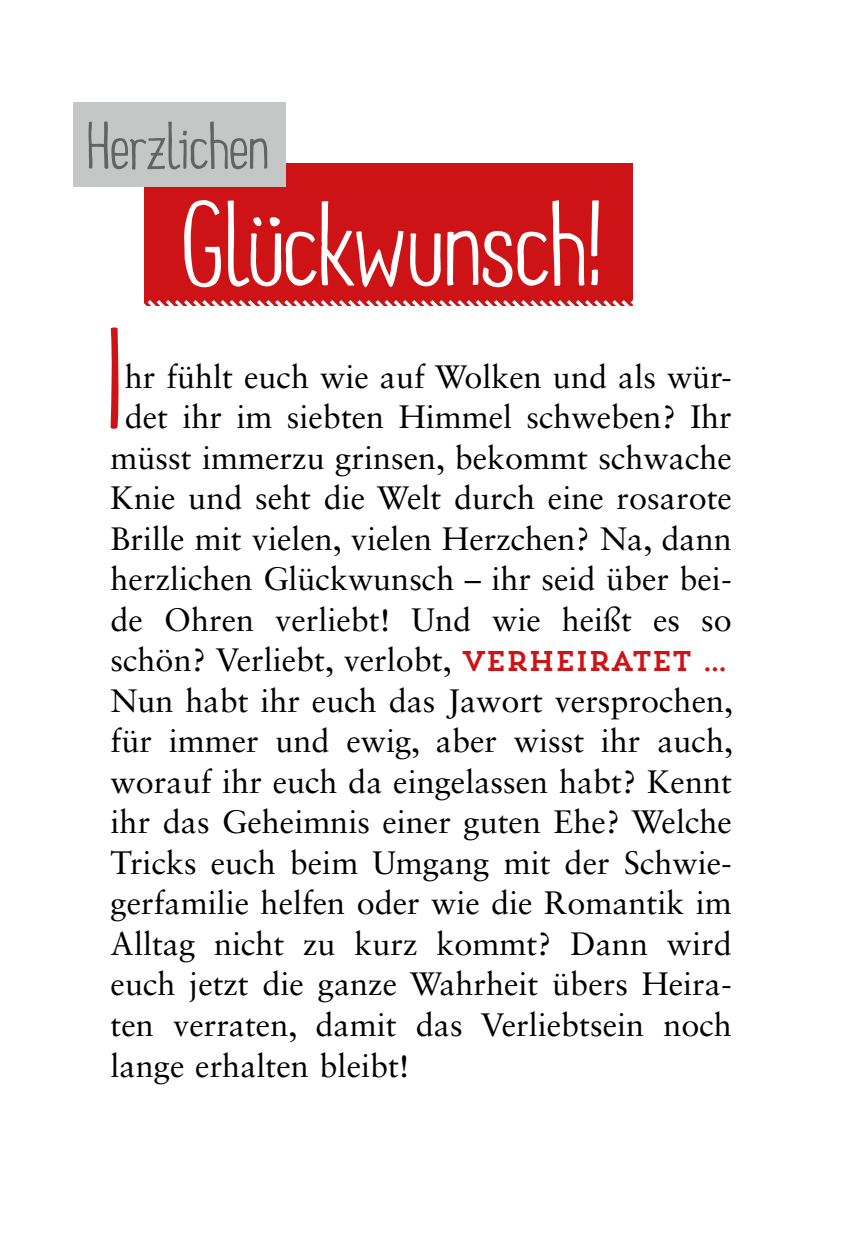
<style>
.page{position:relative;width:851px;height:1234px;background:#fff}
.page>*{position:absolute;margin:0;border:0;box-sizing:border-box;transform-origin:0 0}
.t1{font:161.7px "Pichi";color:#cd1316}
.t2{font:135px "Pichi";letter-spacing:-.005em;color:#fff}
.t3{font:75px "Pichi";letter-spacing:-.01em;color:#636362}
.t4{font:32.4px "Sabon LT Std";color:#000}
.s1{font-family:"Trend Slab One";font-size:28.5px;color:#cd1316}
</style>
<div class="page">
<div style="left:145px;top:163px;width:488px;height:143px;background:#cd1316"></div>
<div style="left:73px;top:102px;width:213px;height:85px;background:#c5c6c6"></div>
<svg style="left:144px;top:296px;width:489px;height:10px"></svg>
<h3 class="t3" style="left:85px;top:91px;width:184px">Herzlichen</h3>
<h2 class="t2" style="left:180px;top:146px;width:423px">Glückwunsch!</h2>
<h1 class="t1" style="left:105px;top:261px;width:21px">I</h1>
<p class="t4" style="left:125px;top:357px;width:608px">hr fühlt euch wie auf Wolken und als wür-</p>
<p class="t4" style="left:125px;top:397px;width:608px">det ihr im siebten Himmel schweben? Ihr</p>
<p class="t4" style="left:111px;top:438px;width:622px">müsst immerzu grinsen, bekommt schwache</p>
<p class="t4" style="left:111px;top:478px;width:622px">Knie und seht die Welt durch eine rosarote</p>
<p class="t4" style="left:111px;top:519px;width:622px">Brille mit vielen, vielen Herzchen? Na, dann</p>
<p class="t4" style="left:111px;top:559px;width:622px">herzlichen Glückwunsch – ihr seid über bei-</p>
<p class="t4" style="left:111px;top:600px;width:622px">de Ohren verliebt! Und wie heißt es so</p>
<p class="t4" style="left:111px;top:640px;width:619px">schön? Verliebt, verlobt, <span class="s1">VERHEIRATET …</span></p>
<p class="t4" style="left:111px;top:681px;width:624px">Nun habt ihr euch das Jawort versprochen,</p>
<p class="t4" style="left:111px;top:721px;width:623px">für immer und ewig, aber wisst ihr auch,</p>
<p class="t4" style="left:111px;top:762px;width:622px">worauf ihr euch da eingelassen habt? Kennt</p>
<p class="t4" style="left:111px;top:802px;width:622px">ihr das Geheimnis einer guten Ehe? Welche</p>
<p class="t4" style="left:111px;top:843px;width:622px">Tricks euch beim Umgang mit der Schwie-</p>
<p class="t4" style="left:111px;top:883px;width:622px">gerfamilie helfen oder wie die Romantik im</p>
<p class="t4" style="left:111px;top:924px;width:622px">Alltag nicht zu kurz kommt? Dann wird</p>
<p class="t4" style="left:111px;top:964px;width:622px">euch jetzt die ganze Wahrheit übers Heira-</p>
<p class="t4" style="left:111px;top:1005px;width:622px">ten verraten, damit das Verliebtsein noch</p>
<p class="t4" style="left:111px;top:1045px;width:300px">lange erhalten bleibt!</p>
</div>
